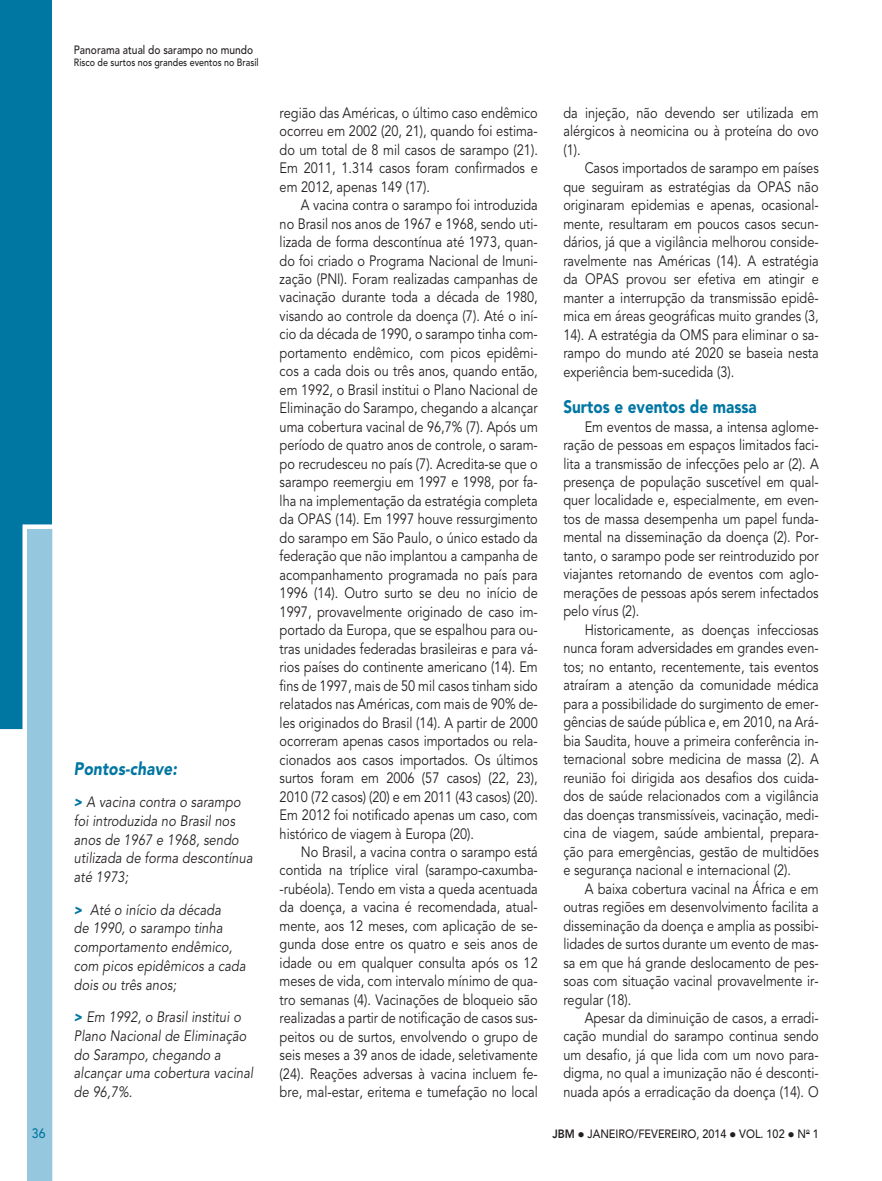
<style>
.page{position:relative;width:882px;height:1181px;background:#fff}
.page>*{position:absolute;margin:0;border:0;box-sizing:border-box;transform-origin:0 0}
.t1{font:900 18px "Avenir LT Std";color:#0076a3;scale:.85 1}
.t2{font:italic 900 18px "Avenir LT Std";letter-spacing:.01em;color:#0076a3;scale:.85 1}
.t3{font:15px/18.5px "Avenir LT Std";color:#231f20;text-align:justify;scale:.85 1}
.t4{font:italic 15px/18.8px "Avenir LT Std";letter-spacing:.01em;color:#231f20;scale:.85 1}
.t5{font:500 13.5px "Avenir LT Std";color:#0076a3;scale:.9 1}
.t6{font:500 12px "Avenir LT Std";color:#231f20;scale:.9 1}
.t7{font:500 12px "Avenir LT Std";color:#231f20;scale:.85 1}
.t8{font:500 10.5px "Avenir LT Std";color:#231f20;scale:.85 1}
.s1{font-weight:900;color:#0076a3}
.s2{font-weight:800}
</style>
<div class="page">
<svg style="left:0;top:0;width:53px;height:1181px"></svg>
<p class="t5" style="left:32px;top:1125px;width:17px">36</p>
<p class="t7" style="left:74px;top:43px;width:212px">Panorama atual do sarampo no mundo</p>
<p class="t8" style="left:74px;top:57px;width:219px">Risco de surtos nos grandes eventos no Brasil</p>
<p class="t2" style="left:74px;top:757px;width:123px">Pontos-chave:</p>
<p class="t4" style="left:74px;top:793px;width:212px"><span class="s1">&gt;</span> A vacina contra o sarampo foi introduzida no Brasil nos anos de 1967 e 1968, sendo utilizada de forma descontínua até 1973;</p>
<p class="t4" style="left:74px;top:900px;width:204px"><span class="s1">&gt;</span> Até o início da década<br>de 1990, o sarampo tinha comportamento endêmico, com picos epidêmicos a cada dois ou três anos;</p>
<p class="t4" style="left:74px;top:1008px;width:212px"><span class="s1">&gt;</span> Em 1992, o Brasil institui o<br>Plano Nacional de Eliminação do Sarampo, chegando a alcançar uma cobertura vacinal de 96,7%.</p>
<p class="t3" style="left:279px;top:104px;width:305px">região das Américas, o último caso endêmico ocorreu em 2002 (20, 21), quando foi estima&shy;do um total de 8 mil casos de sarampo (21).<br>Em 2011, 1.314 casos foram confirmados e em 2012, apenas 149 (17).</p>
<p class="t3" style="left:279px;top:196px;width:305px;text-indent:21px">A vacina contra o sarampo foi introduzida no Brasil nos anos de 1967 e 1968, sendo uti&shy;lizada de forma descontínua até 1973, quan&shy;do foi criado o Programa Nacional de Imuni&shy;zação (PNI). Foram realizadas campanhas de vacinação durante toda a década de 1980, visando ao controle da doença (7). Até o iní&shy;cio da década de 1990, o sarampo tinha com&shy;portamento endêmico, com picos epidêmi&shy;cos a cada dois ou três anos, quando então, em 1992, o Brasil institui o Plano Nacional de Eliminação do Sarampo, chegando a alcançar uma cobertura vacinal de 96,7% (7). Após um período de quatro anos de controle, o saram&shy;po recrudesceu no país (7). Acredita-se que o sarampo reemergiu em 1997 e 1998, por fa&shy;lha na implementação da estratégia completa da OPAS (14). Em 1997 houve ressurgimento do sarampo em São Paulo, o único estado da federação que não implantou a campanha de acompanhamento programada no país para 1996 (14). Outro surto se deu no início de 1997, provavelmente originado de caso im&shy;portado da Europa, que se espalhou para ou&shy;tras unidades federadas brasileiras e para vá&shy;rios países do continente americano (14). Em fins de 1997, mais de 50 mil casos tinham sido relatados nas Américas, com mais de 90% de&shy;les originados do Brasil (14). A partir de 2000 ocorreram apenas casos importados ou rela&shy;cionados aos casos importados. Os últimos surtos foram em 2006 (57 casos) (22, 23), 2010 (72 casos) (20) e em 2011 (43 casos) (20).<br>Em 2012 foi notificado apenas um caso, com histórico de viagem à Europa (20).</p>
<p class="t3" style="left:279px;top:843px;width:305px;text-indent:21px">No Brasil, a vacina contra o sarampo está contida na tríplice viral (sarampo-caxumba--rubéola). Tendo em vista a queda acentuada da doença, a vacina é recomendada, atual&shy;mente, aos 12 meses, com aplicação de se&shy;gunda dose entre os quatro e seis anos de idade ou em qualquer consulta após os 12 meses de vida, com intervalo mínimo de qua&shy;tro semanas (4). Vacinações de bloqueio são realizadas a partir de notificação de casos sus&shy;peitos ou de surtos, envolvendo o grupo de seis meses a 39 anos de idade, seletivamente (24). Reações adversas à vacina incluem fe&shy;bre, mal-estar, eritema e tumefação no local</p>
<p class="t3" style="left:563px;top:104px;width:302px">da injeção, não devendo ser utilizada em alérgicos à neomicina ou à proteína do ovo (1).</p>
<p class="t3" style="left:563px;top:159px;width:302px;text-indent:21px">Casos importados de sarampo em países que seguiram as estratégias da OPAS não originaram epidemias e apenas, ocasional&shy;mente, resultaram em poucos casos secun&shy;dários, já que a vigilância melhorou conside&shy;ravelmente nas Américas (14). A estratégia da OPAS provou ser efetiva em atingir e manter a interrupção da transmissão epidê&shy;mica em áreas geográficas muito grandes (3, 14). A estratégia da OMS para eliminar o sa&shy;rampo do mundo até 2020 se baseia nesta experiência bem-sucedida (3).</p>
<p class="t1" style="left:563px;top:396px;width:229px">Surtos e eventos de massa</p>
<p class="t3" style="left:563px;top:418px;width:302px;text-indent:21px">Em eventos de massa, a intensa aglome&shy;ração de pessoas em espaços limitados faci&shy;lita a transmissão de infecções pelo ar (2). A presença de população suscetível em qual&shy;quer localidade e, especialmente, em even&shy;tos de massa desempenha um papel funda&shy;mental na disseminação da doença (2). Por&shy;tanto, o sarampo pode ser reintroduzido por viajantes retornando de eventos com aglo&shy;merações de pessoas após serem infectados pelo vírus (2).</p>
<p class="t3" style="left:563px;top:621px;width:302px;text-indent:21px">Historicamente, as doenças infecciosas nunca foram adversidades em grandes even&shy;tos; no entanto, recentemente, tais eventos atraíram a atenção da comunidade médica para a possibilidade do surgimento de emer&shy;gências de saúde pública e, em 2010, na Ará&shy;bia Saudita, houve a primeira conferência in&shy;ternacional sobre medicina de massa (2). A reunião foi dirigida aos desafios dos cuida&shy;dos de saúde relacionados com a vigilância das doenças transmissíveis, vacinação, medi&shy;cina de viagem, saúde ambiental, prepara&shy;ção para emergências, gestão de multidões e segurança nacional e internacional (2).</p>
<p class="t3" style="left:563px;top:880px;width:302px;text-indent:21px">A baixa cobertura vacinal na África e em outras regiões em desenvolvimento facilita a disseminação da doença e amplia as possibi&shy;lidades de surtos durante um evento de mas&shy;sa em que há grande deslocamento de pes&shy;soas com situação vacinal provavelmente ir&shy;regular (18).</p>
<p class="t3" style="left:563px;top:1009px;width:302px;text-indent:21px">Apesar da diminuição de casos, a erradi&shy;cação mundial do sarampo continua sendo um desafio, já que lida com um novo para&shy;digma, no qual a imunização não é desconti&shy;nuada após a erradicação da doença (14). O</p>
<p class="t6" style="left:552px;top:1127px;width:297px"><span class="s2">JBM</span> ● JANEIRO/FEVEREIRO, 2014 ● VOL. 102 ● N<sup>o</sup> 1</p>
</div>
